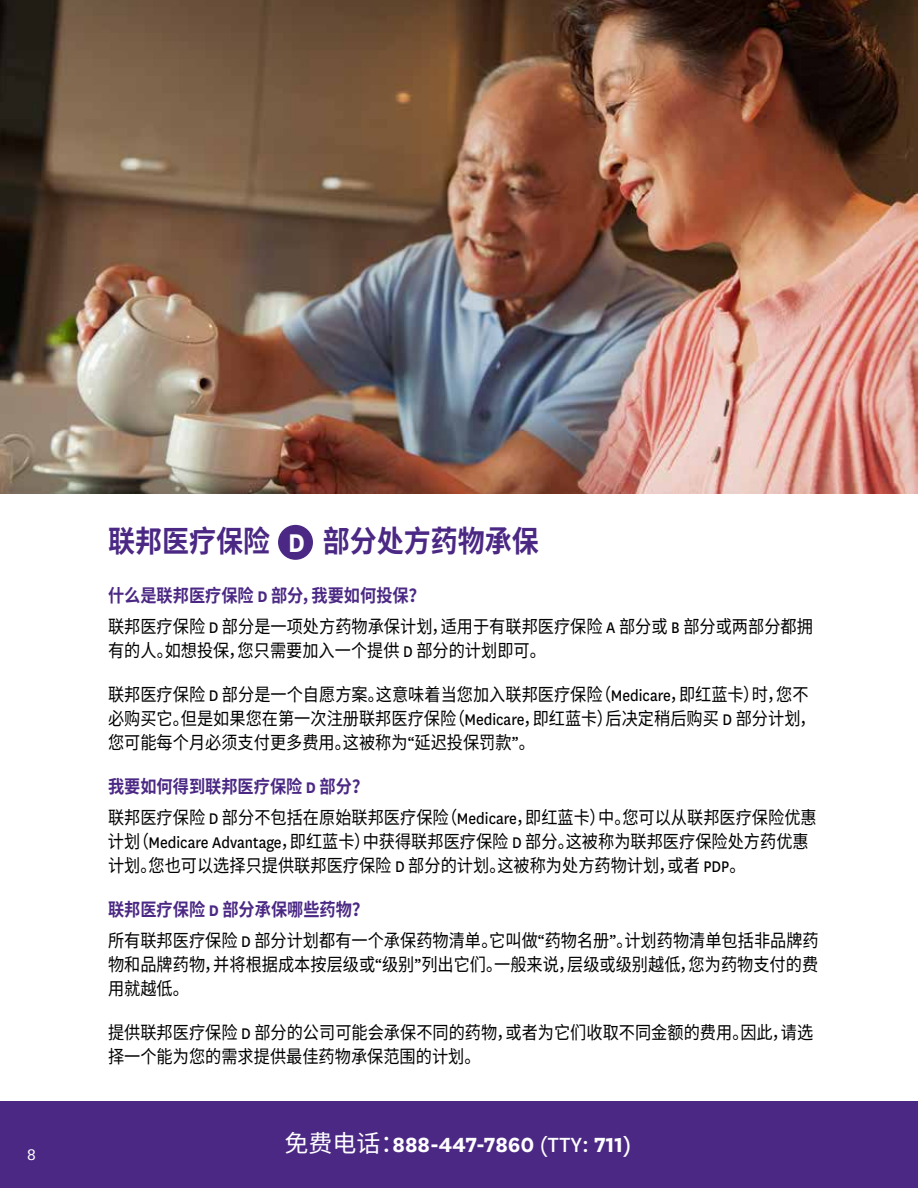
<style>
.page{position:relative;width:918px;height:1188px;background:#fff}
.page>*{position:absolute;margin:0;border:0;box-sizing:border-box;transform-origin:0 0}
.t1{font:700 30px "Noto Sans CJ Ksc";color:#4b2884;scale:.9 1}
.t2{font:700 24px "National";color:#fff}
.t3{font:18px/24px "Noto Sans CJ Ksc";color:#000;scale:.9 1}
.t4{font:700 18px "Noto Sans CJ Ksc";color:#4b2884;scale:.9 1}
.t5{font:18px "National";color:#fff}
.s1{font-family:"National";color:#fff}
.s2{font-family:"National"}
.s3{font-family:"Noto Sans CJ Ksc";font-weight:400}
.s4{font-weight:400}
</style>
<div class="page">
<div style="left:278px;top:525px;width:35px;height:35px;background:#4b2884;border-radius:50%"></div>
<img style="left:0;top:0;width:918px;height:494px">
<div style="left:0;top:1101px;width:918px;height:87px;background:#4b2884"></div>
<p class="t5" style="left:27px;top:1143px;width:10px">8</p>
<h2 class="t1" style="left:108px;top:524px;width:480px">联邦医疗保险 <span class="s1">D</span> 部分处方药物承保</h2>
<h3 class="t4" style="left:108px;top:585px;width:354px">什么是联邦医疗保险 <span class="s2">D</span> 部分，我要如何投保？</h3>
<p class="t3" style="left:108px;top:614px;width:785px">联邦医疗保险 <span class="s2">D</span> 部分是一项处方药物承保计划，适用于有联邦医疗保险 <span class="s2">A</span> 部分或 <span class="s2">B</span> 部分或两部分都拥有的人。如想投保，您只需要加入一个提供 <span class="s2">D</span> 部分的计划即可。</p>
<p class="t3" style="left:108px;top:683px;width:788px">联邦医疗保险 <span class="s2">D</span> 部分是一个自愿方案。这意味着当您加入联邦医疗保险（ <span class="s2">Medicare</span>，即红蓝卡）时，您不必购买它。但是如果您在第一次注册联邦医疗保险（ <span class="s2">Medicare</span>，即红蓝卡）后决定稍后购买 <span class="s2">D</span> 部分计划，您可能每个月必须支付更多费用。这被称为 <span class="s2">“</span>延迟投保罚款<span class="s2">”</span>。</p>
<h3 class="t4" style="left:108px;top:776px;width:291px">我要如何得到联邦医疗保险 <span class="s2">D</span> 部分？</h3>
<p class="t3" style="left:108px;top:806px;width:789px">联邦医疗保险 <span class="s2">D</span> 部分不包括在原始联邦医疗保险（ <span class="s2">Medicare</span>，即红蓝卡）中。您可以从联邦医疗保险优惠计划（<span class="s2">Medicare Advantage</span>，即红蓝卡）中获得联邦医疗保险 <span class="s2">D</span> 部分。这被称为联邦医疗保险处方药优惠计划。您也可以选择只提供联邦医疗保险 <span class="s2">D</span> 部分的计划。这被称为处方药物计划，或者 <span class="s2">PDP</span>。</p>
<h3 class="t4" style="left:108px;top:899px;width:291px">联邦医疗保险 <span class="s2">D</span> 部分承保哪些药物？</h3>
<p class="t3" style="left:108px;top:929px;width:791px;text-align:justify">所有联邦医疗保险 <span class="s2">D</span> 部分计划都有一个承保药物清单。它叫做 <span class="s2">“</span>药物名册<span class="s2">”</span>。计划药物清单包括非品牌药物和品牌药物，并将根据成本按层级或<span class="s2">“</span>级别<span class="s2">”</span>列出它们。一般来说，层级或级别越低，您为药物支付的费用就越低。</p>
<p class="t3" style="left:108px;top:1021px;width:785px">提供联邦医疗保险 <span class="s2">D</span> 部分的公司可能会承保不同的药物，或者为它们收取不同金额的费用。因此，请选择一个能为您的需求提供最佳药物承保范围的计划。</p>
<h2 class="t2" style="left:284px;top:1128px;width:348px"><span class="s3">免费电话：</span>888-447-7860 <span class="s4">(</span><span class="s4">TTY:</span> 711<span class="s4">)</span></h2>
</div>
